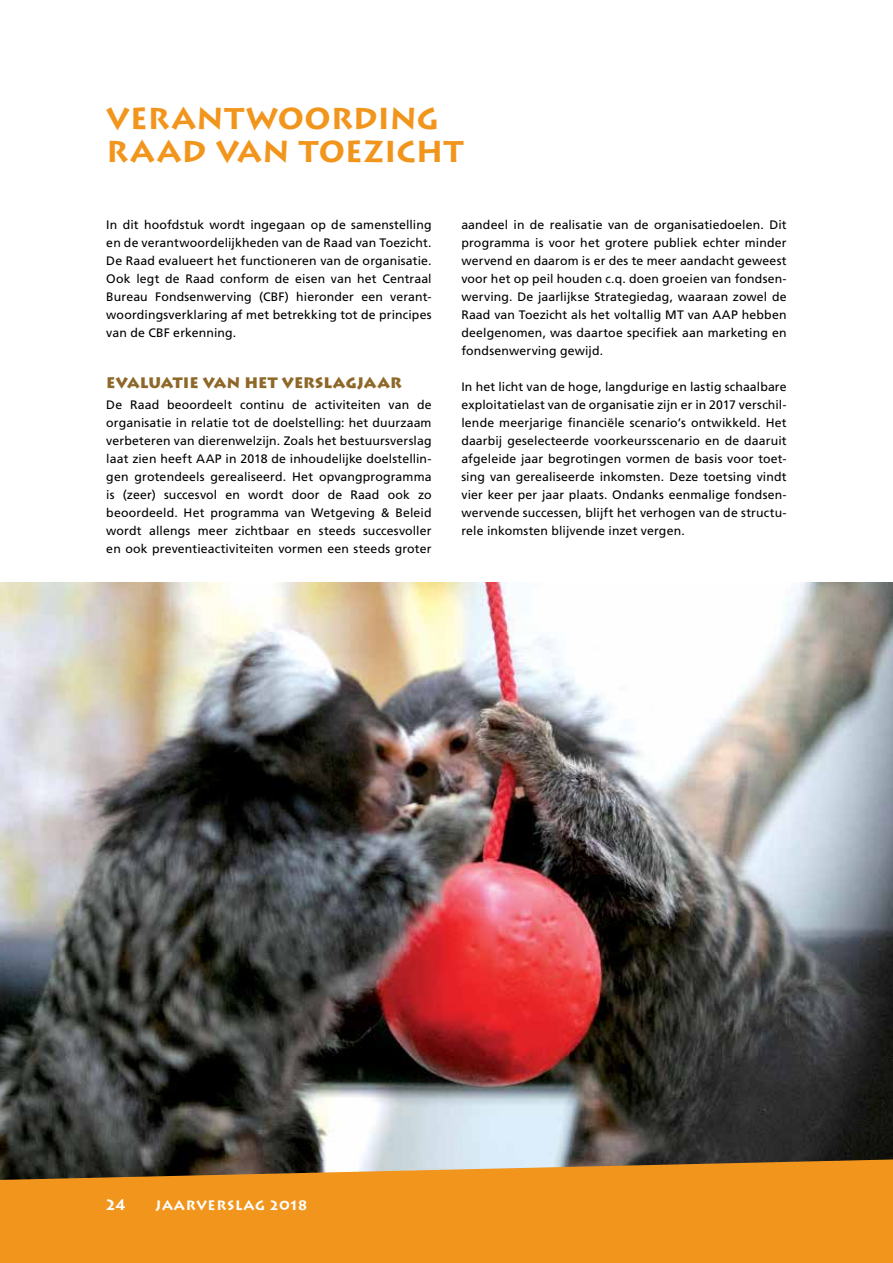
<style>
.page{position:relative;width:893px;height:1263px;background:#fff}
.page>*{position:absolute;margin:0;border:0;box-sizing:border-box;transform-origin:0 0}
.t1{font:700 30px/33px "Lithos";color:#f2951c}
.t2{font:900 15px "Lithos";letter-spacing:.005em;color:#8e6828}
.t3{font:700 15px "Lithos";color:#fff}
.t4{font:700 13.5px "Lithos";letter-spacing:.05em;color:#fff}
.t5{font:12.3px/18px "Frutiger LT Std";letter-spacing:.01em;color:#000;text-align:justify}
</style>
<div class="page">
<img style="left:0;top:583px;width:893px;height:576px">
<svg style="left:0;top:1159px;width:893px;height:104px;background:#e28f22"></svg>
<h1 class="t1" style="left:106px;top:102px;width:359px">VERANTWOORDING<br>RAAD VAN TOEZICHT</h1>
<p class="t5" style="left:106px;top:215px;width:327px">In dit hoofdstuk wordt ingegaan op de samenstelling en de verantwoordelijkheden van de Raad van Toezicht.<br>De Raad evalueert het functioneren van de organisatie.<br>Ook legt de Raad conform de eisen van het Centraal Bureau Fondsenwerving (CBF) hieronder een verant&shy;woordingsverklaring af met betrekking tot de principes van de CBF erkenning.</p>
<p class="t2" style="left:106px;top:373px;width:297px">EVALUATIE VAN HET VERSLAGJAAR</p>
<p class="t5" style="left:106px;top:395px;width:327px">De Raad beoordeelt continu de activiteiten van de organisatie in relatie tot de doelstelling: het duurzaam verbeteren van dierenwelzijn. Zoals het bestuursverslag laat zien heeft AAP in 2018 de inhoudelijke doelstellin&shy;gen grotendeels gerealiseerd. Het opvangprogramma is (zeer) succesvol en wordt door de Raad ook zo beoordeeld. Het programma van Wetgeving &amp; Beleid wordt allengs meer zichtbaar en steeds succesvoller en ook preventieactiviteiten vormen een steeds groter</p>
<p class="t5" style="left:461px;top:215px;width:327px">aandeel in de realisatie van de organisatiedoelen. Dit programma is voor het grotere publiek echter minder wervend en daarom is er des te meer aandacht geweest voor het op peil houden c.q. doen groeien van fondsen&shy;werving. De jaarlijkse Strategiedag, waaraan zowel de Raad van Toezicht als het voltallig MT van AAP hebben deelgenomen, was daartoe specifiek aan marketing en fondsenwerving gewijd.</p>
<p class="t5" style="left:461px;top:377px;width:327px">In het licht van de hoge, langdurige en lastig schaalbare exploitatielast van de organisatie zijn er in 2017 verschil&shy;lende meerjarige financiële scenario’s ontwikkeld. Het daarbij geselecteerde voorkeursscenario en de daaruit afgeleide jaar begrotingen vormen de basis voor toet&shy;sing van gerealiseerde inkomsten. Deze toetsing vindt vier keer per jaar plaats. Ondanks eenmalige fondsen&shy;wervende successen, blijft het verhogen van de structu&shy;rele inkomsten blijvende inzet vergen.</p>
<p class="t3" style="left:106px;top:1196px;width:21px">24</p>
<p class="t4" style="left:155px;top:1198px;width:153px">JAARVERSLAG 2018</p>
</div>
